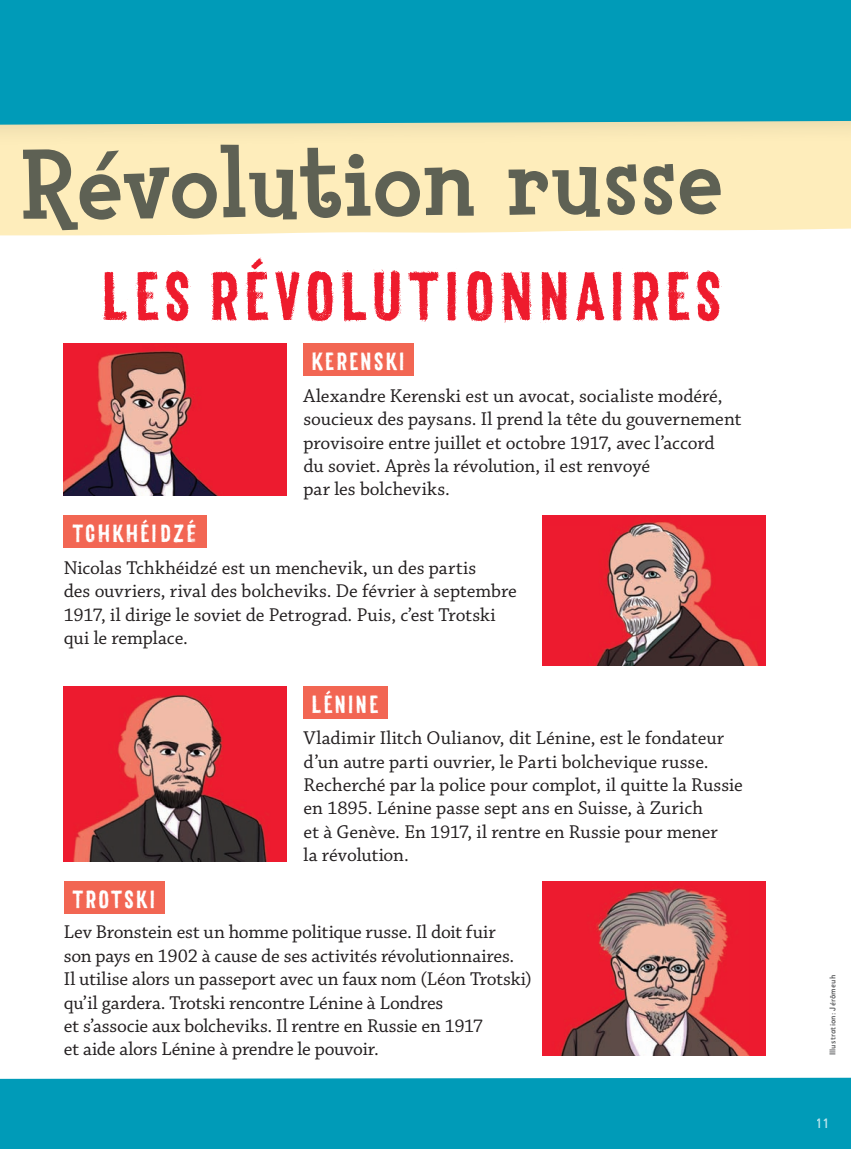
<style>
.page{position:relative;width:851px;height:1149px;background:#fff}
.page>*{position:absolute;margin:0;border:0;box-sizing:border-box;transform-origin:0 0}
.Titre_rubrique{font:800 100.5px "Fink";color:#5e6154}
.Titre_rubrique-2{font:66px "Canvas 3 D Sans";letter-spacing:-.015em;color:#ee1b2d}
.t1{font:24px "Canvas 3 D Sans";color:#fff}
.Txt_courant{font:19.5px/23.4px "Chaparral Pro";letter-spacing:-.005em;color:#231f20}
.t2{font:500 13.5px "Sassoon Sans";color:#fff}
.Crédit_photo{font:500 8.25px "Sassoon Sans";letter-spacing:.02em;color:#57585a}
</style>
<div class="page">
<div style="left:0;top:151px;width:850px;height:85px;background:#feedbb"></div>
<div style="left:0;top:1077px;width:850px;height:71px;background:#009bb8"></div>
<div style="left:0;top:0;width:850px;height:151px;background:#fcebb9"></div>
<div style="left:0;top:0;width:850px;height:129px;background:#009bb8"></div>
<div style="left:303px;top:343px;width:111px;height:33px;background:#f26653"></div>
<img style="left:64px;top:343px;width:222px;height:152px">
<div style="left:64px;top:515px;width:143px;height:33px;background:#f26653"></div>
<img style="left:543px;top:515px;width:222px;height:150px">
<div style="left:303px;top:686px;width:84px;height:32px;background:#f26653"></div>
<img style="left:64px;top:686px;width:222px;height:174px">
<div style="left:64px;top:881px;width:100px;height:32px;background:#f26653"></div>
<img style="left:543px;top:881px;width:222px;height:173px">
<p class="Titre_rubrique" style="left:20px;top:126px;width:702px;rotate:-1deg">Révolution russe</p>
<p class="Titre_rubrique-2" style="left:102px;top:256px;width:627px">LES RÉVOLUTIONNAIRES</p>
<p class="t1" style="left:311px;top:346px;width:97px">KERENSKI</p>
<p class="t1" style="left:72px;top:519px;width:128px">TCHKHÉIDZÉ</p>
<p class="Txt_courant" style="left:303px;top:384px;width:439px">Alexandre Kerenski est un avocat, socialiste modéré, soucieux des paysans. Il prend la tête du gouvernement provisoire entre juillet et octobre 1917, avec l’accord<br>du soviet. Après la révolution, il est renvoyé<br>par les bolcheviks.</p>
<p class="Txt_courant" style="left:64px;top:556px;width:454px">Nicolas Tchkhéidzé est un menchevik, un des partis<br>des ouvriers, rival des bolcheviks. De février à septembre 1917, il dirige le soviet de Petrograd. Puis, c’est Trotski qui le remplace.</p>
<p class="t1" style="left:311px;top:689px;width:71px">LÉNINE</p>
<p class="t1" style="left:72px;top:884px;width:87px">TROTSKI</p>
<p class="Txt_courant" style="left:303px;top:726px;width:440px">Vladimir Ilitch Oulianov, dit Lénine, est le fondateur d’un autre parti ouvrier, le Parti bolchevique russe.<br>Recherché par la police pour complot, il quitte la Russie en 1895. Lénine passe sept ans en Suisse, à Zurich<br>et à Genève. En 1917, il rentre en Russie pour mener<br>la révolution.</p>
<p class="Txt_courant" style="left:64px;top:920px;width:469px">Lev Bronstein est un homme politique russe. Il doit fuir<br>son pays en 1902 à cause de ses activités révolutionnaires.<br>Il utilise alors un passeport avec un faux nom (Léon Trotski) qu’il gardera. Trotski rencontre Lénine à Londres<br>et s’associe aux bolcheviks. Il rentre en Russie en 1917<br>et aide alors Lénine à prendre le pouvoir.</p>
<p class="Crédit_photo" style="left:827px;top:1054px;width:82px;rotate:-90deg">Illustration: Jérômeuh</p>
<p class="t2" style="left:815px;top:1114px;width:15px">11</p>
</div>
